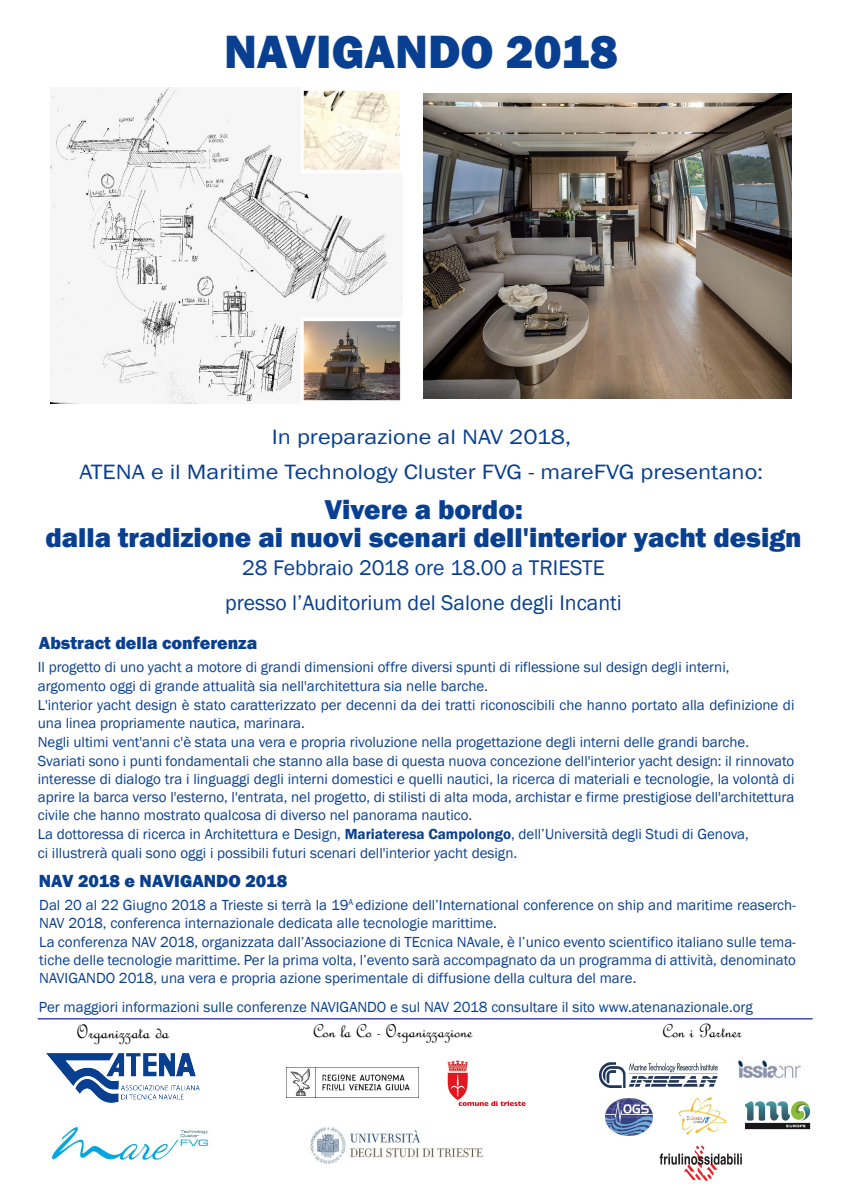
<style>
.page{position:relative;width:842px;height:1191px;background:#fff}
.page>*{position:absolute;margin:0;border:0;box-sizing:border-box;transform-origin:0 0}
.t1{font:800 48px "Franklin Gothic";color:#093f90}
.t2{font:800 28px/28.4px "Franklin Gothic";color:#093f90;text-align:center}
.t3{font:21.8px/35.5px "Franklin Gothic";color:#093f90;text-align:center}
.t4{font:21.3px/34.7px "Franklin Gothic";color:#093f90;text-align:center;scale:1.14 1}
.t5{font:21px "French Script";color:#000}
.t6{font:20px "French Script";color:#000}
.t7{font:800 18px "Franklin Gothic";color:#093f90}
.t8{font:15px/18.6px "Franklin Gothic";color:#093f90}
.s1{font-weight:600}
</style>
<div class="page">
<hr style="left:38px;top:1018px;width:775px;height:1px;background:#009">
<img style="left:50px;top:88px;width:353px;height:315px">
<img style="left:423px;top:94px;width:369px;height:304px">
<img style="left:290px;top:1068px;width:120px;height:29px">
<img style="left:447px;top:1060px;width:79px;height:46px">
<img style="left:310px;top:1127px;width:173px;height:37px">
<img style="left:600px;top:1062px;width:117px;height:25px">
<img style="left:738px;top:1060px;width:63px;height:18px">
<img style="left:606px;top:1098px;width:46px;height:37px">
<img style="left:678px;top:1097px;width:48px;height:38px">
<img style="left:659px;top:1146px;width:83px;height:35px">
<img style="left:47px;top:1053px;width:153px;height:49px">
<img style="left:51px;top:1127px;width:158px;height:33px">
<img style="left:744px;top:1101px;width:67px;height:29px">
<h1 class="t1" style="left:224px;top:21px;width:395px">NAVIGANDO 2018</h1>
<h3 class="t4" style="left:79px;top:420px;width:601px">In preparazione al NAV 2018,<br>ATENA e il Maritime Technology Cluster FVG - mareFVG presentano:</h3>
<h2 class="t2" style="left:45px;top:495px;width:758px">Vivere a bordo:<br>dalla tradizione ai nuovi scenari dell'interior yacht design</h2>
<h3 class="t3" style="left:225px;top:550px;width:398px">28 Febbraio 2018 ore 18.00 a TRIESTE presso l’Auditorium del Salone degli Incanti</h3>
<p class="t7" style="left:39px;top:631px;width:220px">Abstract della conferenza</p>
<p class="t8" style="left:38px;top:658px;width:758px">Il progetto di uno yacht a motore di grandi dimensioni offre diversi spunti di riflessione sul design degli interni, argomento oggi di grande attualità sia nell'architettura sia nelle barche.<br>L'interior yacht design è stato caratterizzato per decenni da dei tratti riconoscibili che hanno portato alla definizione di una linea propriamente nautica, marinara.<br>Negli ultimi vent'anni c'è stata una vera e propria rivoluzione nella progettazione degli interni delle grandi barche.<br>Svariati sono i punti fondamentali che stanno alla base di questa nuova concezione dell'interior yacht design: il rinnovato interesse di dialogo tra i linguaggi degli interni domestici e quelli nautici, la ricerca di materiali e tecnologie, la volontà di aprire la barca verso l'esterno, l'entrata, nel progetto, di stilisti di alta moda, archistar e firme prestigiose dell'architettura civile che hanno mostrato qualcosa di diverso nel panorama nautico.<br>La dottoressa di ricerca in Architettura e Design, <span class="s1">Mariateresa Campolongo</span>, dell’Università degli Studi di Genova,<br>ci illustrerà quali sono oggi i possibili futuri scenari dell'interior yacht design.</p>
<p class="t7" style="left:39px;top:869px;width:250px">NAV 2018 e NAVIGANDO 2018</p>
<p class="t8" style="left:39px;top:896px;width:758px;line-height:18.3px">Dal 20 al 22 Giugno 2018 a Trieste si terrà la 19<sup>A</sup> edizione dell’International conference on ship and maritime reaserch-NAV 2018, conferenca internazionale dedicata alle tecnologie marittime.<br>La conferenza NAV 2018, organizzata dall’Associazione di TEcnica NAvale, è l’unico evento scientifico italiano sulle tema&shy;tiche delle tecnologie marittime. Per la prima volta, l’evento sarà accompagnato da un programma di attività, denominato NAVIGANDO 2018, una vera e propria azione sperimentale di diffusione della cultura del mare.</p>
<h3 class="t6" style="left:313px;top:1019px;width:161px">Con la Co - Organizzazione</h3>
<p class="t8" style="left:39px;top:998px;width:715px">Per maggiori informazioni sulle conferenze NAVIGANDO e sul NAV 2018 consultare il sito www.atenanazionale.org</p>
<h3 class="t6" style="left:663px;top:1019px;width:81px">Con i Partner</h3>
<h3 class="t5" style="left:76px;top:1019px;width:94px">Organizzata da</h3>
</div>
